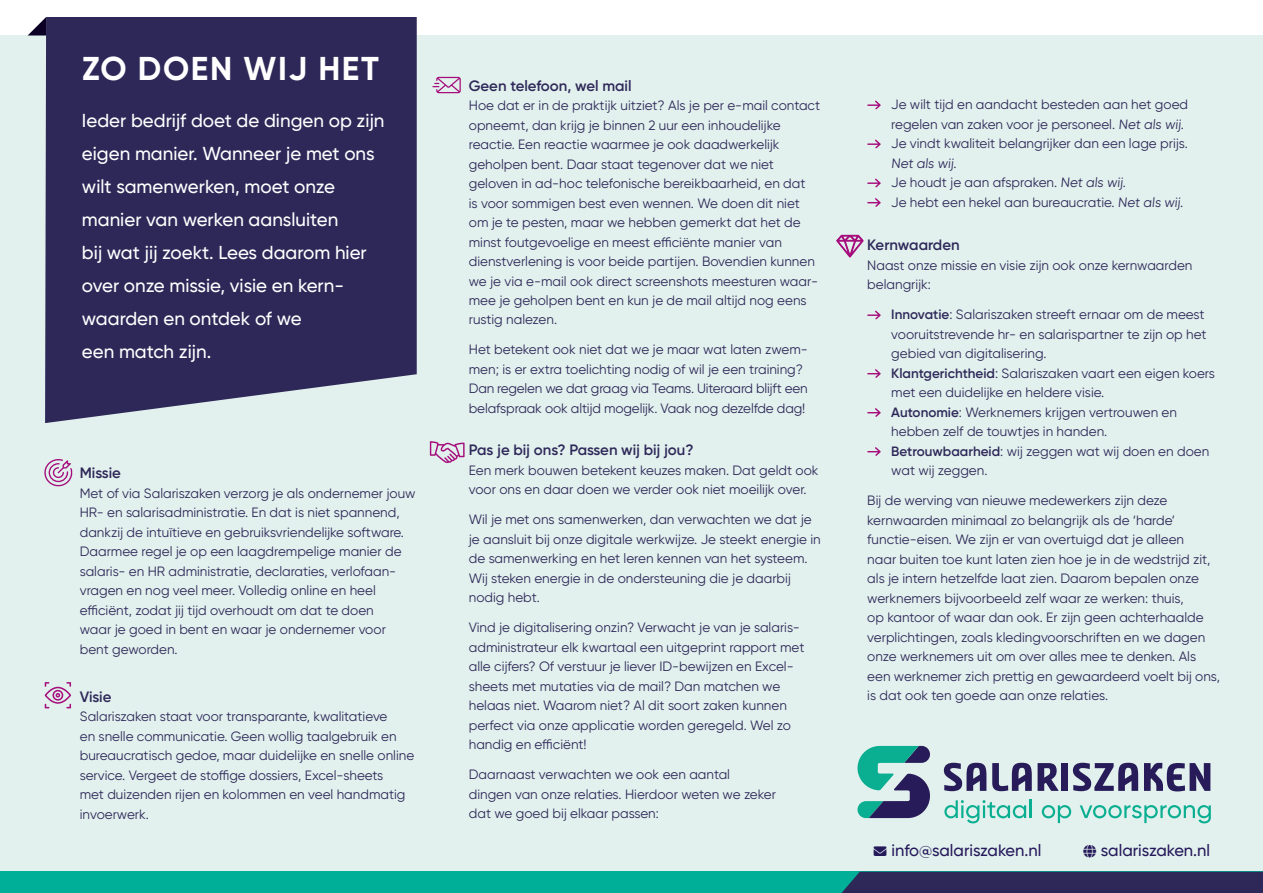
<style>
.page{position:relative;width:1263px;height:893px;background:#fff}
.page>*{position:absolute;margin:0;border:0;box-sizing:border-box;transform-origin:0 0}
.t1{font:700 33px "Gilroy";letter-spacing:.05em;color:#fff}
.t2{font:500 18.75px/33px "Gilroy";color:#fff}
.t3{font:500 16.5px "Gilroy";color:#25185b}
.t4{font:600 15px "Gilroy";color:#2e2859}
.t5{font:13.5px/19.5px "Gilroy";color:#2e2859}
.s1{font-weight:600}
</style>
<div class="page">
<div style="left:0;top:36px;width:1263px;height:836px;background:#e2f1ed"></div>
<div style="left:0;top:872px;width:1262px;height:21px;background:#00af97"></div>
<div style="left:841px;top:872px;width:422px;height:21px;background:#2e2859"></div>
<svg style="left:943px;top:763px;width:43px;height:28px"></svg>
<svg style="left:992px;top:763px;width:66px;height:28px"></svg>
<div style="left:1061px;top:763px;width:7px;height:28px;background:#271c59"></div>
<svg style="left:1072px;top:763px;width:66px;height:28px"></svg>
<svg style="left:1144px;top:763px;width:66px;height:28px"></svg>
<svg style="left:944px;top:800px;width:88px;height:23px"></svg>
<svg style="left:1042px;top:805px;width:29px;height:18px"></svg>
<svg style="left:1080px;top:805px;width:131px;height:18px"></svg>
<svg style="left:857px;top:746px;width:73px;height:72px"></svg>
<svg style="left:867px;top:101px;width:14px;height:8px"></svg>
<svg style="left:867px;top:140px;width:14px;height:8px"></svg>
<svg style="left:867px;top:179px;width:14px;height:8px"></svg>
<svg style="left:867px;top:198px;width:14px;height:9px"></svg>
<svg style="left:867px;top:311px;width:14px;height:8px"></svg>
<svg style="left:867px;top:369px;width:14px;height:9px"></svg>
<svg style="left:867px;top:408px;width:14px;height:9px"></svg>
<svg style="left:867px;top:447px;width:14px;height:9px"></svg>
<div style="left:45px;top:17px;width:372px;height:406px;background:#2e2859"></div>
<svg style="left:28px;top:17px;width:18px;height:19px"></svg>
<svg style="left:44px;top:459px;width:29px;height:28px"></svg>
<svg style="left:45px;top:682px;width:26px;height:26px"></svg>
<svg style="left:432px;top:77px;width:29px;height:16px"></svg>
<svg style="left:430px;top:441px;width:35px;height:22px"></svg>
<svg style="left:837px;top:235px;width:26px;height:22px"></svg>
<h1 class="t1" style="left:82px;top:53px;width:298px">ZO DOEN WIJ HET</h1>
<h2 class="t2" style="left:82px;top:105px;width:304px">Ieder bedrijf doet de dingen op zijn eigen manier. Wanneer je met ons wilt samenwerken, moet onze manier van werken aansluiten<br>bij wat jij zoekt. Lees daarom hier over onze missie, visie en kern&shy;waarden en ontdek of we<br>een match zijn.</h2>
<p class="t4" style="left:80px;top:466px;width:43px">Missie</p>
<p class="t5" style="left:80px;top:484px;width:337px">Met of via Salariszaken verzorg je als ondernemer jouw HR- en salarisadministratie. En dat is niet spannend, dankzij de intuïtieve en gebruiksvriendelijke software.<br>Daarmee regel je op een laagdrempelige manier de salaris- en HR administratie, declaraties, verlofaan&shy;vragen en nog veel meer. Volledig online en heel efficiënt, zodat jij tijd overhoudt om dat te doen<br>waar je goed in bent en waar je ondernemer voor bent geworden.</p>
<p class="t4" style="left:80px;top:690px;width:33px">Visie</p>
<p class="t5" style="left:80px;top:708px;width:336px">Salariszaken staat voor transparante, kwalitatieve<br>en snelle communicatie. Geen wollig taalgebruik en bureaucratisch gedoe, maar duidelijke en snelle online service. Vergeet de stoffige dossiers, Excel-sheets<br>met duizenden rijen en kolommen en veel handmatig invoerwerk.</p>
<p class="t4" style="left:469px;top:79px;width:164px">Geen telefoon, wel mail</p>
<p class="t5" style="left:469px;top:96px;width:353px">Hoe dat er in de praktijk uitziet? Als je per e-mail contact opneemt, dan krijg je binnen 2 uur een inhoudelijke reactie. Een reactie waarmee je ook daadwerkelijk geholpen bent. Daar staat tegenover dat we niet geloven in ad-hoc telefonische bereikbaarheid, en dat<br>is voor sommigen best even wennen. We doen dit niet om je te pesten, maar we hebben gemerkt dat het de minst foutgevoelige en meest efficiënte manier van dienst verlening is voor beide partijen. Bovendien kunnen we je via e-mail ook direct screenshots meesturen waar&shy;mee je geholpen bent en kun je de mail altijd nog eens rustig nalezen.</p>
<p class="t5" style="left:469px;top:341px;width:341px">Het betekent ook niet dat we je maar wat laten zwem&shy;men; is er extra toelichting nodig of wil je een training?<br>Dan regelen we dat graag via Teams. Uiteraard blijft een belafspraak ook altijd mogelijk. Vaak nog dezelfde dag!</p>
<p class="t4" style="left:469px;top:443px;width:226px">Pas je bij ons? Passen wij bij jou?</p>
<p class="t5" style="left:469px;top:461px;width:351px">Een merk bouwen betekent keuzes maken. Dat geldt ook voor ons en daar doen we verder ook niet moeilijk over.</p>
<p class="t5" style="left:469px;top:510px;width:353px">Wil je met ons samenwerken, dan verwachten we dat je je aansluit bij onze digitale werkwijze. Je steekt energie in de samenwerking en het leren kennen van het systeem.<br>Wij steken energie in de ondersteuning die je daarbij nodig hebt.</p>
<p class="t5" style="left:469px;top:618px;width:337px">Vind je digitalisering onzin? Verwacht je van je salaris&shy;administrateur elk kwartaal een uitgeprint rapport met alle cijfers? Of verstuur je liever ID-bewijzen en Excel&shy;sheets met mutaties via de mail? Dan matchen we helaas niet. Waarom niet? Al dit soort zaken kunnen perfect via onze applicatie worden geregeld. Wel zo handig en efficiënt!</p>
<p class="t5" style="left:469px;top:765px;width:309px">Daarnaast verwachten we ook een aantal dingen van onze relaties. Hierdoor weten we zeker dat we goed bij elkaar passen:</p>
<p class="t5" style="left:891px;top:96px;width:298px">Je wilt tijd en aandacht besteden aan het goed regelen van zaken voor je personeel. Net als wij.<br>Je vindt kwaliteit belangrijker dan een lage prijs.<br>Net als wij.<br>Je houdt je aan afspraken. Net als wij.<br>Je hebt een hekel aan bureaucratie. Net als wij.</p>
<p class="t4" style="left:867px;top:238px;width:94px">Kernwaarden</p>
<p class="t5" style="left:867px;top:256px;width:327px">Naast onze missie en visie zijn ook onze kernwaarden belangrijk:</p>
<p class="t5" style="left:891px;top:306px;width:325px"><span class="s1">Innovatie</span>: Salariszaken streeft ernaar om de meest vooruitstrevende hr- en salarispartner te zijn op het gebied van digitalisering.<br><span class="s1">Klantgerichtheid</span>: Salariszaken vaart een eigen koers met een duidelijke en heldere visie.<br><span class="s1">Autonomie</span>: Werknemers krijgen vertrouwen en hebben zelf de touwtjes in handen.<br><span class="s1">Betrouwbaarheid</span>: wij zeggen wat wij doen en doen wat wij zeggen.</p>
<p class="t5" style="left:867px;top:492px;width:354px">Bij de werving van nieuwe medewerkers zijn deze kernwaarden minimaal zo belangrijk als de ‘harde’ functie-eisen. We zijn er van overtuigd dat je alleen<br>naar buiten toe kunt laten zien hoe je in de wedstrijd zit, als je intern hetzelfde laat zien. Daarom bepalen onze werknemers bijvoorbeeld zelf waar ze werken: thuis,<br>op kantoor of waar dan ook. Er zijn geen achterhaalde verplichtingen, zoals kledingvoorschriften en we dagen onze werknemers uit om over alles mee te denken. Als een werknemer zich prettig en gewaardeerd voelt bij ons, is dat ook ten goede aan onze relaties.</p>
<p class="t3" style="left:891px;top:842px;width:151px">info@salariszaken.nl</p>
<p class="t3" style="left:1101px;top:842px;width:111px">salariszaken.nl</p>
</div>
